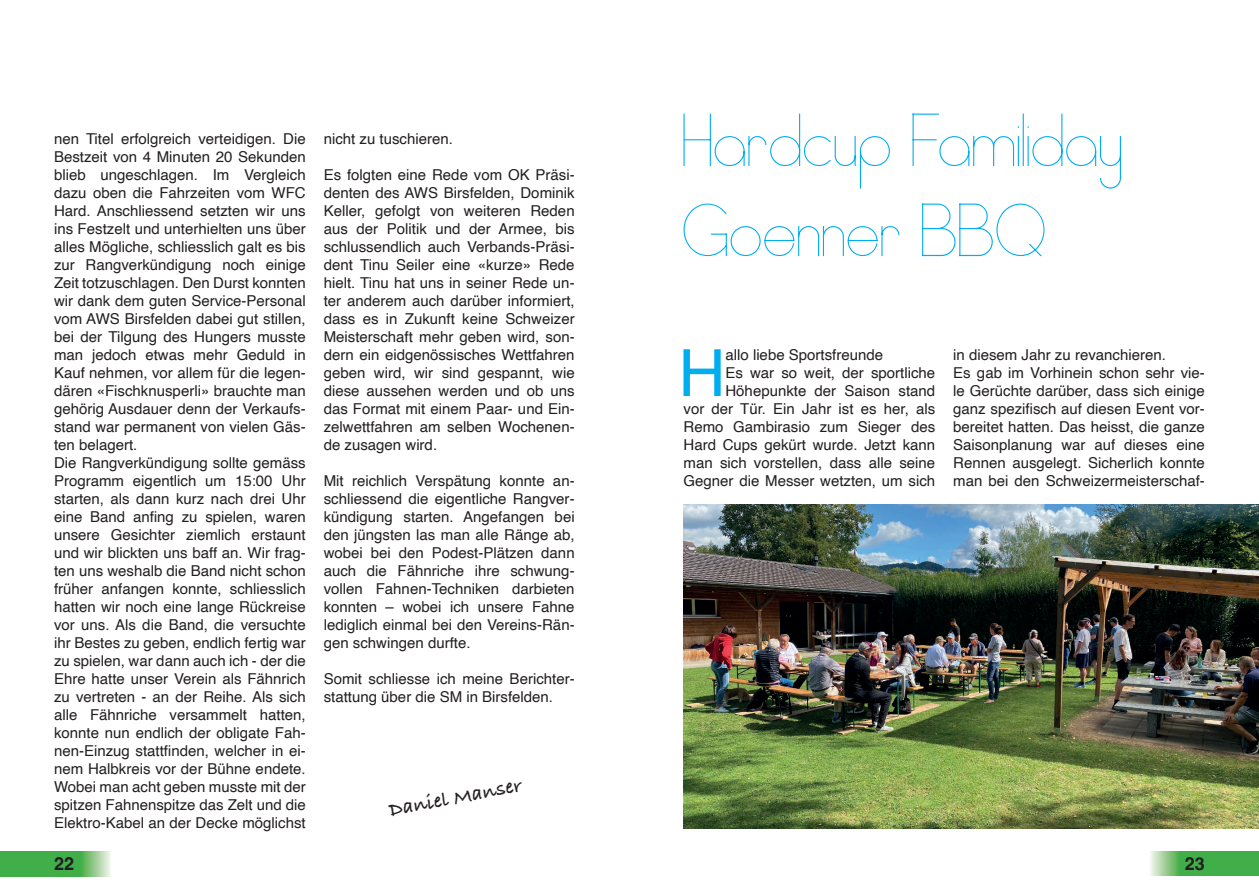
<style>
.page{position:relative;width:1259px;height:893px;background:#fff}
.page>*{position:absolute;margin:0;border:0;box-sizing:border-box;transform-origin:0 0}
.t1{font:75px "Elegantlight";color:#00aeef}
.t2{font:65.25px "Helvetica";color:#00aeef}
.t3{font:700 21px "Bradley Hand ITCTT";color:#231f20}
.t4{font:700 18px "Helvetica";color:#231f20}
.t5{font:15px/18px "Helvetica";color:#231f20;text-align:justify}
</style>
<div class="page">
<svg style="left:0;top:852px;width:111px;height:24px;background:#5ab75e"></svg>
<svg style="left:1150px;top:851px;width:109px;height:24px;background:#5ab75f"></svg>
<img style="left:683px;top:504px;width:576px;height:324px">
<p class="t5" style="left:54px;top:130px;width:253px">nen Titel erfolgreich verteidigen. Die Bestzeit von 4 Minuten 20 Sekunden blieb ungeschlagen. Im Vergleich dazu oben die Fahrzeiten vom WFC Hard. Anschliessend setzten wir uns ins Festzelt und unterhielten uns über alles Mögliche, schliesslich galt es bis zur Rangverkündigung noch einige Zeit totzuschlagen. Den Durst konnten wir dank dem guten Service-Personal vom AWS Birsfelden dabei gut stillen, bei der Tilgung des Hungers musste man jedoch etwas mehr Geduld in Kauf nehmen, vor allem für die legen&shy;dären «Fischknusperli» brauchte man gehörig Ausdauer denn der Verkaufs&shy;stand war permanent von vielen Gäs&shy;ten belagert.</p>
<p class="t5" style="left:54px;top:454px;width:253px">Die Rangverkündigung sollte gemäss Programm eigentlich um 15:00 Uhr starten, als dann kurz nach drei Uhr eine Band anfing zu spielen, waren unsere Gesichter ziemlich erstaunt und wir blickten uns baff an. Wir frag&shy;ten uns weshalb die Band nicht schon früher anfangen konnte, schliesslich hatten wir noch eine lange Rückreise vor uns. Als die Band, die versuchte ihr Bestes zu geben, endlich fertig war zu spielen, war dann auch ich - der die Ehre hatte unser Verein als Fähnrich zu vertreten - an der Reihe. Als sich alle Fähnriche versammelt hatten, konnte nun endlich der obligate Fah&shy;nen-Einzug stattfinden, welcher in ei&shy;nem Halbkreis vor der Bühne endete.<br>Wobei man acht geben musste mit der spitzen Fahnenspitze das Zelt und die Elektro-Kabel an der Decke möglichst</p>
<p class="t5" style="left:324px;top:130px;width:131px">nicht zu tuschieren.</p>
<p class="t5" style="left:324px;top:166px;width:252px">Es folgten eine Rede vom OK Präsi&shy;denten des AWS Birsfelden, Dominik Keller, gefolgt von weiteren Reden aus der Politik und der Armee, bis schlussendlich auch Verbands-Präsi&shy;dent Tinu Seiler eine «kurze» Rede hielt. Tinu hat uns in seiner Rede un&shy;ter anderem auch darüber informiert, dass es in Zukunft keine Schweizer Meisterschaft mehr geben wird, son&shy;dern ein eidgenössisches Wettfahren geben wird, wir sind gespannt, wie diese aussehen werden und ob uns das Format mit einem Paar- und Ein&shy;zelwettfahren am selben Wochenen&shy;de zusagen wird.</p>
<p class="t5" style="left:324px;top:472px;width:252px">Mit reichlich Verspätung konnte an&shy;schliessend die eigentliche Rangver&shy;kündigung starten. Angefangen bei den jüngsten las man alle Ränge ab, wobei bei den Podest-Plätzen dann auch die Fähnriche ihre schwung&shy;vollen Fahnen-Techniken darbieten konnten – wobei ich unsere Fahne lediglich einmal bei den Vereins-Rän&shy;gen schwingen durfte.</p>
<p class="t5" style="left:324px;top:670px;width:252px">Somit schliesse ich meine Berichter&shy;stattung über die SM in Birsfelden.</p>
<p class="t3" style="left:386px;top:794px;width:136px;rotate:-11deg">Daniel Manser</p>
<p class="t1" style="left:683px;top:103px;width:443px">Hardcup Familiday</p>
<p class="t1" style="left:683px;top:193px;width:366px">Goenner BBQ</p>
<p class="t2" style="left:678px;top:323px;width:49px">H</p>
<p class="t5" style="left:725px;top:346px;width:159px">allo liebe Sportsfreunde</p>
<p class="t5" style="left:683px;top:364px;width:253px;text-align:right">Es war so weit, der sportliche<br>Höhepunkte der Saison stand<br>vor der Tür. Ein Jahr ist es her, als<br>Remo Gambirasio zum Sieger des<br>Hard Cups gekürt wurde. Jetzt kann man sich vorstellen, dass alle seine<br>Gegner die Messer wetzten, um sich</p>
<p class="t5" style="left:953px;top:346px;width:214px">in diesem Jahr zu revanchieren.</p>
<p class="t5" style="left:953px;top:364px;width:253px">Es gab im Vorhinein schon sehr vie&shy;le Gerüchte darüber, dass sich einige ganz spezifisch auf diesen Event vor&shy;bereitet hatten. Das heisst, die ganze Saisonplanung war auf dieses eine Rennen ausgelegt. Sicherlich konnte man bei den Schweizermeisterschaf-</p>
<p class="t4" style="left:54px;top:853px;width:22px">22</p>
<p class="t4" style="left:1185px;top:853px;width:22px">23</p>
</div>
